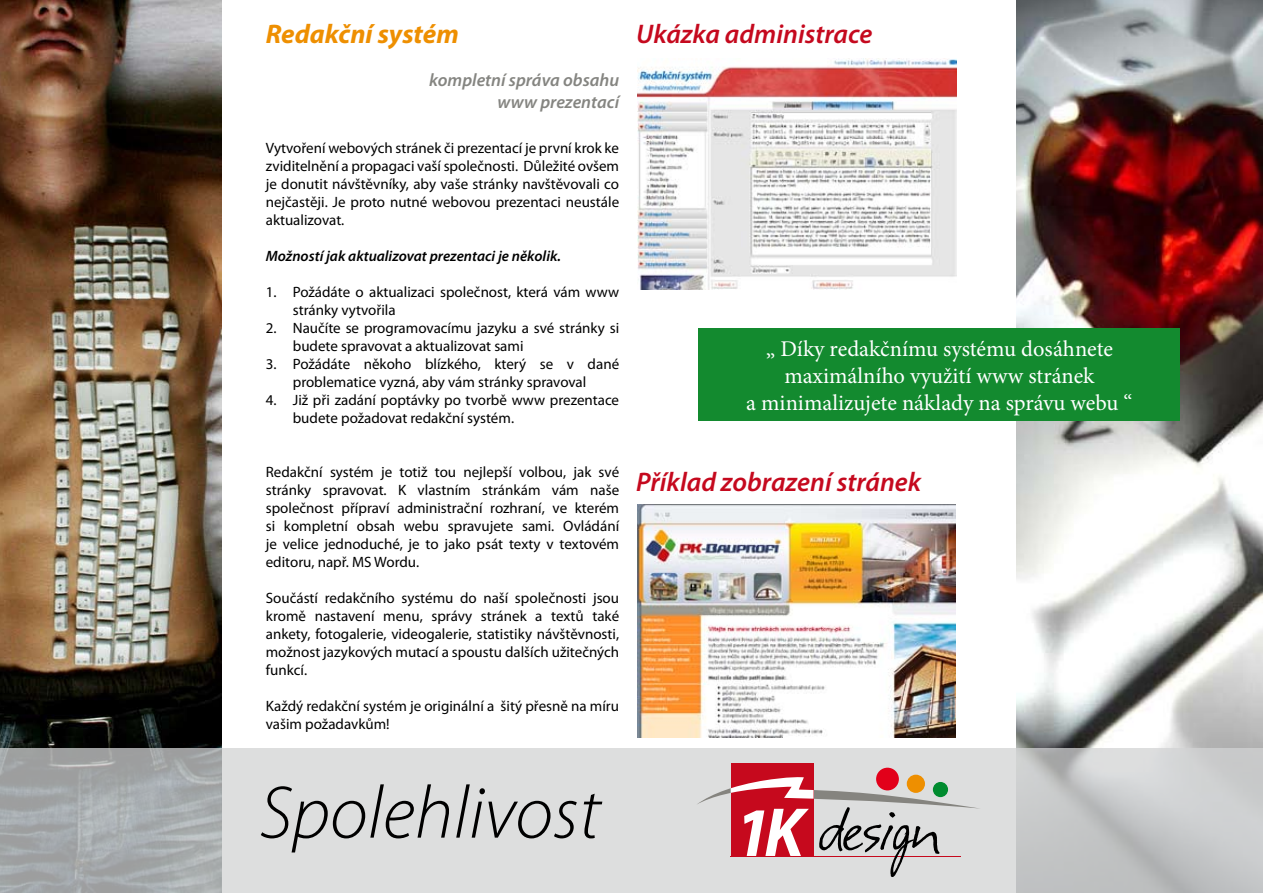
<style>
.page{position:relative;width:1263px;height:893px;background:#fff}
.page>*{position:absolute;margin:0;border:0;box-sizing:border-box;transform-origin:0 0}
.t1{font:italic 300 75px "Myriad Pro";color:#000}
.t2{font:italic 600 27px "Myriad Pro";color:#c5091e}
.t3{font:italic 700 27px "Myriad Pro";color:#ee8f01}
.t4{font:22.5px/27px "Minion Pro";color:#fff;text-align:center}
.t5{font:italic 600 18px/21.6px "Myriad Pro";color:#858581;text-align:right}
.t6{font:15px/18px "Myriad Pro";color:#000}
.t7{font:italic 600 15px "Myriad Pro";color:#000}
</style>
<div class="page">
<img style="left:1016px;top:0;width:247px;height:748px">
<img style="left:0;top:0;width:221px;height:748px">
<svg style="left:0;top:748px;width:1263px;height:145px;fill:#dddede"></svg>
<div style="left:731px;top:763px;width:82px;height:94px;background:#c6091d"></div>
<div style="left:876px;top:768px;width:23px;height:22px;background:#e2001a;border-radius:50%"></div>
<svg style="left:696px;top:776px;width:285px;height:101px"></svg>
<div style="left:698px;top:328px;width:482px;height:93px;background:#138a2f"></div>
<img style="left:637px;top:58px;width:319px;height:232px">
<img style="left:637px;top:504px;width:318px;height:233px">
<h2 class="t3" style="left:266px;top:17px;width:194px">Redakční systém</h2>
<p class="t5" style="left:429px;top:69px;width:191px">kompletní správa obsahu www prezentací</p>
<p class="t6" style="left:266px;top:139px;width:355px;text-align:justify">Vytvoření webových stránek či prezentací je první krok ke zviditelnění a propagaci vaší společnosti. Důležité ovšem je donutit návštěvníky, aby vaše stránky navštěvovali co nejčastěji. Je proto nutné webovou prezentaci neustále aktualizovat.</p>
<p class="t7" style="left:266px;top:246px;width:297px">Možností jak aktualizovat prezentaci je několik.</p>
<p class="t6" style="left:293px;top:283px;width:328px;text-indent:-27px">1. Požádáte o aktualizaci společnost, která vám www stránky vytvořila</p>
<p class="t6" style="left:293px;top:319px;width:328px;text-indent:-27px">2. Naučíte se programovacímu jazyku a své stránky si budete spravovat a aktualizovat sami</p>
<p class="t6" style="left:266px;top:355px;width:355px;text-align:center">3. Požádáte někoho blízkého, který se v dané problematice vyzná, aby vám stránky spravoval</p>
<p class="t6" style="left:293px;top:391px;width:328px;text-indent:-27px">4. Již při zadání poptávky po tvorbě www prezentace budete požadovat redakční systém.</p>
<h2 class="t2" style="left:636px;top:17px;width:238px">Ukázka administrace</h2>
<h3 class="t4" style="left:746px;top:335px;width:388px">„ Díky redakčnímu systému dosáhnete maximálního využití www stránek<br>a minimalizujete náklady na správu webu “</h3>
<p class="t6" style="left:266px;top:463px;width:355px;text-align:justify">Redakční systém je totiž tou nejlepší volbou, jak své stránky spravovat. K vlastním stránkám vám naše společnost přípraví administrační rozhraní, ve kterém si kompletní obsah webu spravujete sami. Ovládání je velice jednoduché, je to jako psát texty v textovém editoru, např. MS Wordu.</p>
<p class="t6" style="left:266px;top:589px;width:355px;text-align:justify">Součástí redakčního systému do naší společnosti jsou kromě nastavení menu, správy stránek a textů také ankety, fotogalerie, videogalerie, statistiky návštěvnosti, možnost jazykových mutací a spoustu dalších užitečných funkcí.</p>
<p class="t6" style="left:266px;top:697px;width:355px">Každý redakční systém je originální a šitý přesně na míru vašim požadavkům!</p>
<h2 class="t2" style="left:636px;top:465px;width:287px">Příklad zobrazení stránek</h2>
<h1 class="t1" style="left:259px;top:768px;width:343px">Spolehlivost</h1>
</div>
